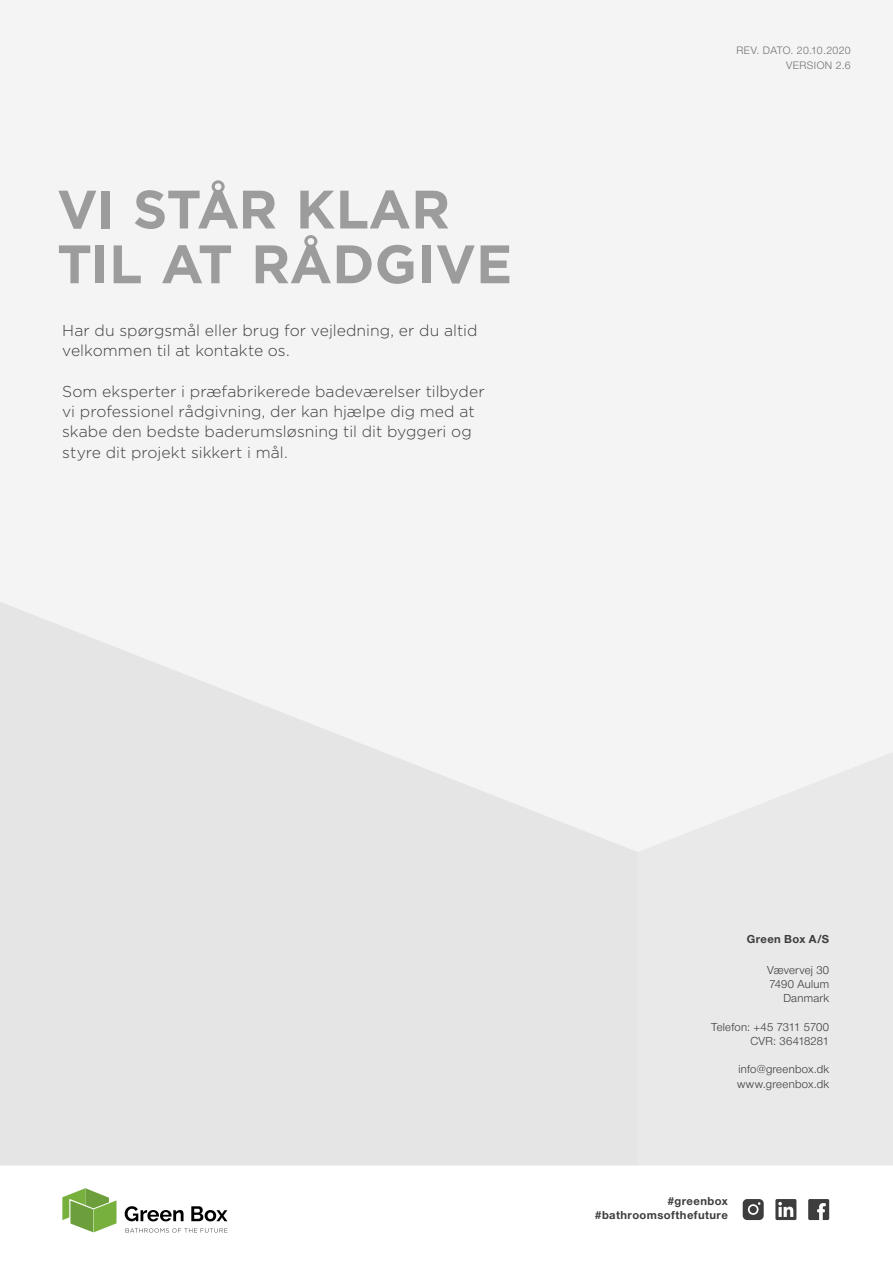
<style>
.page{position:relative;width:893px;height:1263px;background:#fff}
.page>*{position:absolute;margin:0;border:0;box-sizing:border-box;transform-origin:0 0}
.t1{font:700 54px/54.8px "Gotham Pro";letter-spacing:-.01em;color:#9c9c9c}
.t2{font:300 15.75px/20.2px "Gotham Pro";letter-spacing:.005em;color:#3d3d3d}
.Body_text__7_5{font:300 11.25px "Helvetica Neue";letter-spacing:.025em;color:#3d3d3d}
.t3{font:700 11.25px "Helvetica Neue";letter-spacing:.035em;color:#3d3d3d}
.t4{font:300 10.5px "Helvetica Neue";letter-spacing:.035em;color:#707070}
</style>
<div class="page">
<div style="left:0;top:0;width:893px;height:1165px;background:#f4f4f4"></div>
<svg style="left:638px;top:753px;width:255px;height:412px;fill:#e9e9e9"></svg>
<svg style="left:0;top:602px;width:638px;height:563px;fill:#e5e5e5"></svg>
<svg style="left:62px;top:1188px;width:55px;height:44px"></svg>
<svg style="left:125px;top:1206px;width:59px;height:15px"></svg>
<svg style="left:191px;top:1206px;width:36px;height:15px"></svg>
<svg style="left:126px;top:1228px;width:101px;height:5px"></svg>
<svg style="left:808px;top:1199px;width:21px;height:21px"></svg>
<svg style="left:743px;top:1199px;width:21px;height:21px"></svg>
<svg style="left:775px;top:1199px;width:21px;height:21px"></svg>
<p class="t1" style="left:57px;top:181px;width:457px">VI STÅR KLAR<br>TIL AT RÅDGIVE</p>
<p class="t2" style="left:62px;top:321px;width:417px">Har du spørgsmål eller brug for vejledning, er du altid velkommen til at kontakte os.</p>
<p class="t2" style="left:62px;top:381px;width:424px">Som eksperter i præfabrikerede badeværelser tilbyder vi professionel rådgivning, der kan hjælpe dig med at skabe den bedste baderumsløsning til dit byggeri og</p>
<p class="t2" style="left:62px;top:442px;width:227px">styre dit projekt sikkert i mål.</p>
<p class="t4" style="left:736px;top:42px;width:116px">REV. DATO. 20.10.2020</p>
<p class="t4" style="left:786px;top:57px;width:66px">VERSION 2.6</p>
<p class="t3" style="left:747px;top:930px;width:84px">Green Box A/S</p>
<p class="Body_text__7_5" style="left:767px;top:960px;width:64px">Vævervej 30</p>
<p class="Body_text__7_5" style="left:769px;top:975px;width:61px">7490 Aulum</p>
<p class="Body_text__7_5" style="left:783px;top:989px;width:47px">Danmark</p>
<p class="Body_text__7_5" style="left:711px;top:1017px;width:120px">Telefon: +45 7311 5700</p>
<p class="Body_text__7_5" style="left:750px;top:1032px;width:80px">CVR: 36418281</p>
<p class="Body_text__7_5" style="left:738px;top:1060px;width:92px">info@greenbox.dk</p>
<p class="Body_text__7_5" style="left:737px;top:1074px;width:94px">www.greenbox.dk</p>
<p class="t3" style="left:668px;top:1192px;width:61px">#greenbox</p>
<p class="t3" style="left:595px;top:1206px;width:134px">#bathroomsofthefuture</p>
</div>
